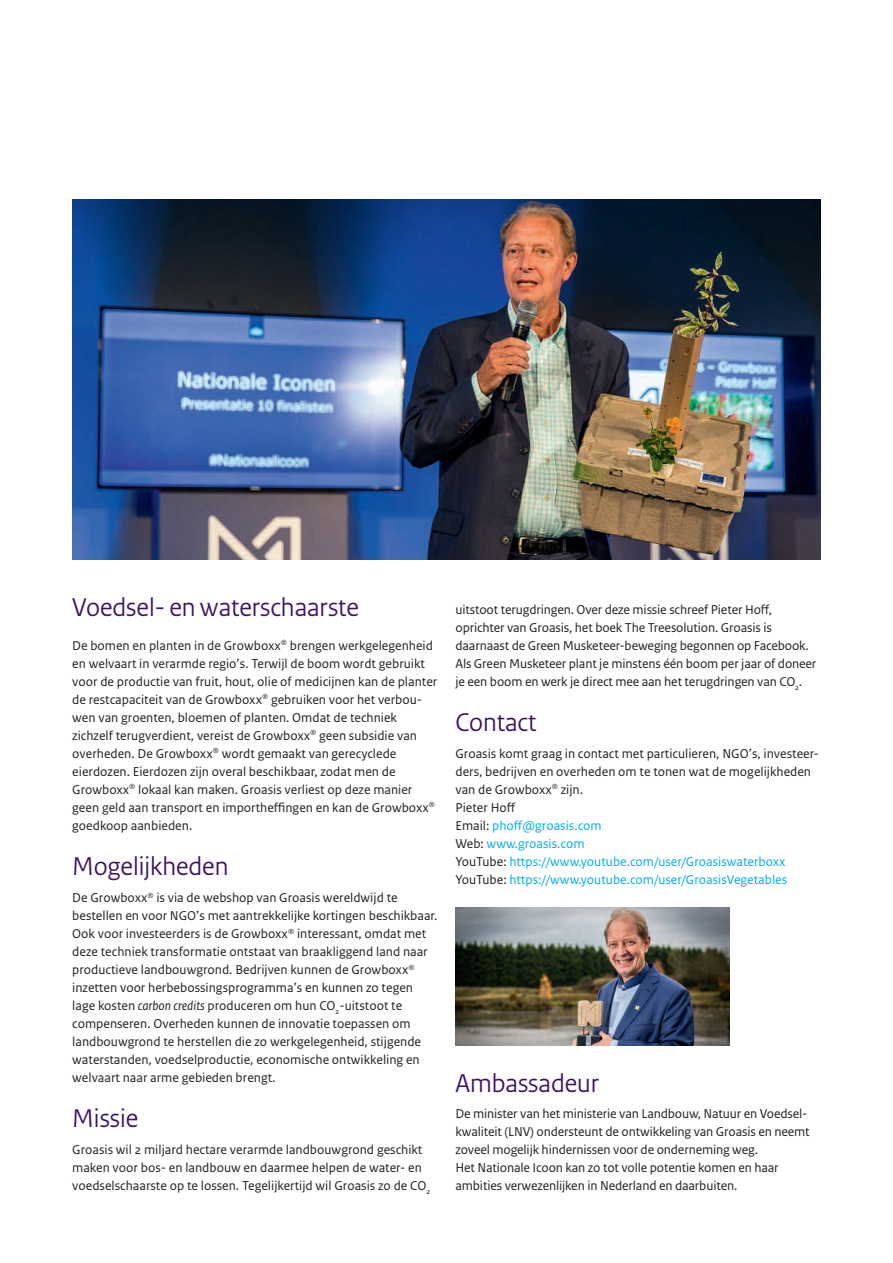
<style>
.page{position:relative;width:893px;height:1263px;background:#fff}
.page>*{position:absolute;margin:0;border:0;box-sizing:border-box;transform-origin:0 0}
._03_RO_Kop{font:27px "Rijksoverheid Sans Heading";color:#3f1464}
._10_RO_Broodtekst_Sa{font:13.5px/18px "Rijksoverheid Sans Text";color:#231f20}
._10_RO_Broodtekst_Sa-2{font:13.5px/18px "Rijksoverheid Sans Text";color:#00aeef}
.s1{font-style:italic}
.s2{color:#231f20}
</style>
<div class="page">
<img style="left:72px;top:200px;width:749px;height:360px">
<img style="left:455px;top:907px;width:275px;height:139px">
<p class="_03_RO_Kop" style="left:72px;top:592px;width:288px">Voedsel- en waterschaarste</p>
<p class="_10_RO_Broodtekst_Sa" style="left:72px;top:637px;width:367px">De bomen en planten in de Growboxx<sup>®</sup> brengen werkgelegenheid en welvaart in verarmde regio’s. Terwijl de boom wordt gebruikt voor de productie van fruit, hout, olie of medicijnen kan de planter de restcapaciteit van de Growboxx<sup>®</sup> gebruiken voor het verbou&shy;wen van groenten, bloemen of planten. Omdat de techniek zichzelf terugverdient, vereist de Growboxx<sup>®</sup> geen subsidie van overheden. De Growboxx<sup>®</sup> wordt gemaakt van gerecyclede eierdozen. Eierdozen zijn overal beschikbaar, zodat men de Growboxx<sup>®</sup> lokaal kan maken. Groasis verliest op deze manier geen geld aan transport en importheffingen en kan de Growboxx<sup>® </sup>goedkoop aanbieden.</p>
<p class="_03_RO_Kop" style="left:72px;top:850px;width:158px">Mogelijkheden</p>
<p class="_10_RO_Broodtekst_Sa" style="left:72px;top:889px;width:367px">De Growboxx<sup>®</sup> is via de webshop van Groasis wereldwijd te bestellen en voor NGO’s met aantrekkelijke kortingen beschikbaar.<br>Ook voor investeerders is de Growboxx<sup>®</sup> interessant, omdat met deze techniek transformatie ontstaat van braakliggend land naar productieve landbouwgrond. Bedrijven kunnen de Growboxx<sup>® </sup>inzetten voor herbebossingsprogramma’s en kunnen zo tegen lage kosten <span class="s1">carbon credits</span> produceren om hun CO<sub>2</sub>-uitstoot te compenseren. Overheden kunnen de innovatie toepassen om landbouwgrond te herstellen die zo werkgelegenheid, stijgende waterstanden, voedselproductie, economische ontwikkeling en welvaart naar arme gebieden brengt.</p>
<p class="_03_RO_Kop" style="left:72px;top:1102px;width:68px">Missie</p>
<p class="_10_RO_Broodtekst_Sa" style="left:72px;top:1141px;width:359px">Groasis wil 2 miljard hectare verarmde landbouwgrond geschikt maken voor bos- en landbouw en daarmee helpen de water- en voedselschaarste op te lossen. Tegelijkertijd wil Groasis zo de CO<sub>2</sub></p>
<p class="_10_RO_Broodtekst_Sa" style="left:455px;top:601px;width:362px">uitstoot terugdringen. Over deze missie schreef Pieter Hoff, oprichter van Groasis, het boek The Treesolution. Groasis is daarnaast de Green Musketeer-beweging begonnen op Facebook.<br>Als Green Musketeer plant je minstens één boom per jaar of doneer je een boom en werk je direct mee aan het terugdringen van CO<sub>2</sub>.</p>
<p class="_03_RO_Kop" style="left:455px;top:706px;width:82px">Contact</p>
<p class="_10_RO_Broodtekst_Sa" style="left:455px;top:745px;width:365px">Groasis komt graag in contact met particulieren, NGO’s, investeer&shy;ders, bedrijven en overheden om te tonen wat de mogelijkheden van de Growboxx<sup>®</sup> zijn.</p>
<p class="_10_RO_Broodtekst_Sa-2" style="left:455px;top:799px;width:333px"><span class="s2">Pieter Hoff<br>Email:</span> phoff@groasis.com<br><span class="s2">Web:</span> www.groasis.com<br><span class="s2">YouTube:</span> https://www.youtube.com/user/Groasiswaterboxx <span class="s2">YouTube:</span> https://www.youtube.com/user/GroasisVegetables</p>
<p class="_03_RO_Kop" style="left:455px;top:1068px;width:145px">Ambassadeur</p>
<p class="_10_RO_Broodtekst_Sa" style="left:455px;top:1105px;width:356px">De minister van het ministerie van Landbouw, Natuur en Voedsel&shy;kwaliteit (LNV) ondersteunt de ontwikkeling van Groasis en neemt zoveel mogelijk hindernissen voor de onderneming weg.<br>Het Nationale Icoon kan zo tot volle potentie komen en haar ambities verwezenlijken in Nederland en daarbuiten.</p>
</div>
